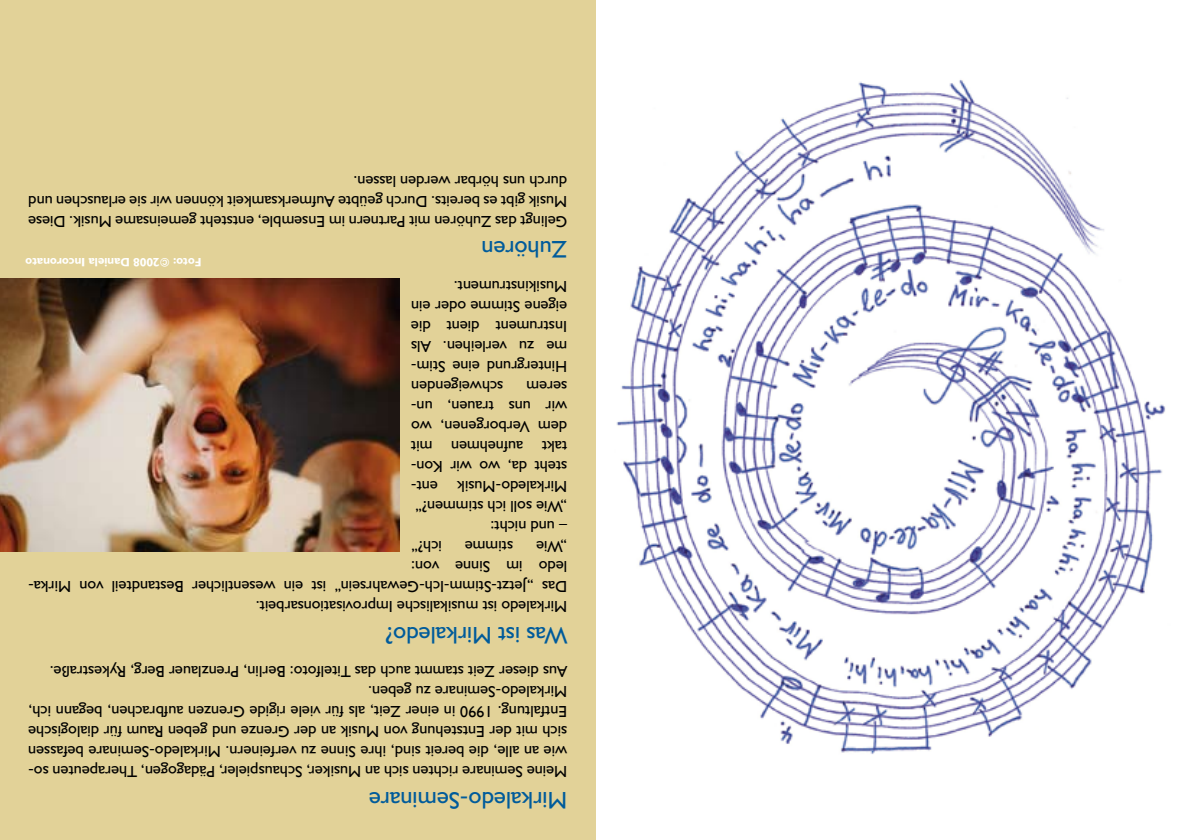
<style>
.page{position:relative;width:1191px;height:840px;background:#fff}
.page>*{position:absolute;margin:0;border:0;box-sizing:border-box;transform-origin:0 0}
.t1{font:24px "Humanist 521 BT";letter-spacing:.005em;color:#005b9b}
.t2{font:16px/20px "Humanist 521 BT";letter-spacing:.005em;color:#000}
.t3{font:700 12px "Humanist 521 BT";letter-spacing:.005em;color:#fff}
</style>
<div class="page">
<div style="left:0;top:0;width:595px;height:839px;background:#e2d298"></div>
<img style="left:616px;top:79px;width:549px;height:675px">
<img style="left:0;top:278px;width:400px;height:272px">
<p class="t2" style="left:567px;top:231px;width:540px;text-align:justify;rotate:-180deg">Gelingt das Zuhören mit Partnern im Ensemble, entsteht gemeinsame Musik. Diese Musik gibt es bereits. Durch geübte Aufmerksamkeit können wir sie erlauschen und durch uns hörbar werden lassen.</p>
<p class="t3" style="left:201px;top:269px;width:177px;rotate:-180deg">Foto: ©2008 Daniela Incoronato</p>
<h1 class="t1" style="left:567px;top:264px;width:87px;rotate:-180deg">Zuhören</h1>
<p class="t2" style="left:567px;top:396px;width:157px;text-align:justify;text-indent:64px;rotate:-180deg">schweigenden Hintergrund eine Stim&shy;me zu verleihen. Als Instrument dient die eigene Stimme oder ein Musikinstrument.</p>
<p class="t2" style="left:567px;top:536px;width:157px;rotate:-180deg">– und nicht:<br>„Wie soll ich stimmen?“<br>Mirkaledo-Musik ent&shy;steht da, wo wir Kon&shy;takt aufnehmen mit dem Verborgenen, wo wir uns trauen, un&shy;serem</p>
<p class="t2" style="left:567px;top:616px;width:540px;rotate:-180deg">Mirkaledo ist musikalische Improvisationsarbeit.<br>Das „Jetzt-Stimm-Ich-Gewahrsein“ ist ein wesentlicher Bestandteil von Mirka&shy;ledo im Sinne von:<br>„Wie</p>
<p class="t2" style="left:513px;top:556px;width:50px;rotate:-180deg">stimme</p>
<p class="t2" style="left:442px;top:556px;width:32px;rotate:-180deg">ich?“</p>
<h1 class="t1" style="left:567px;top:649px;width:183px;rotate:-180deg">Was ist Mirkaledo?</h1>
<p class="t2" style="left:567px;top:781px;width:540px;rotate:-180deg">Meine Seminare richten sich an Musiker, Schauspieler, Pädagogen, Therapeuten so&shy;wie an alle, die bereit sind, ihre Sinne zu verfeinern. Mirkaledo-Seminare befassen sich mit der Entstehung von Musik an der Grenze und geben Raum für dialogische Entfaltung. 1990 in einer Zeit, als für viele rigide Grenzen aufbrachen, begann ich, Mirkaledo-Seminare zu geben.<br>Aus dieser Zeit stammt auch das Titelfoto: Berlin, Prenzlauer Berg, Rykestraße.</p>
<h1 class="t1" style="left:567px;top:814px;width:200px;rotate:-180deg">Mirkaledo-Seminare</h1>
</div>
